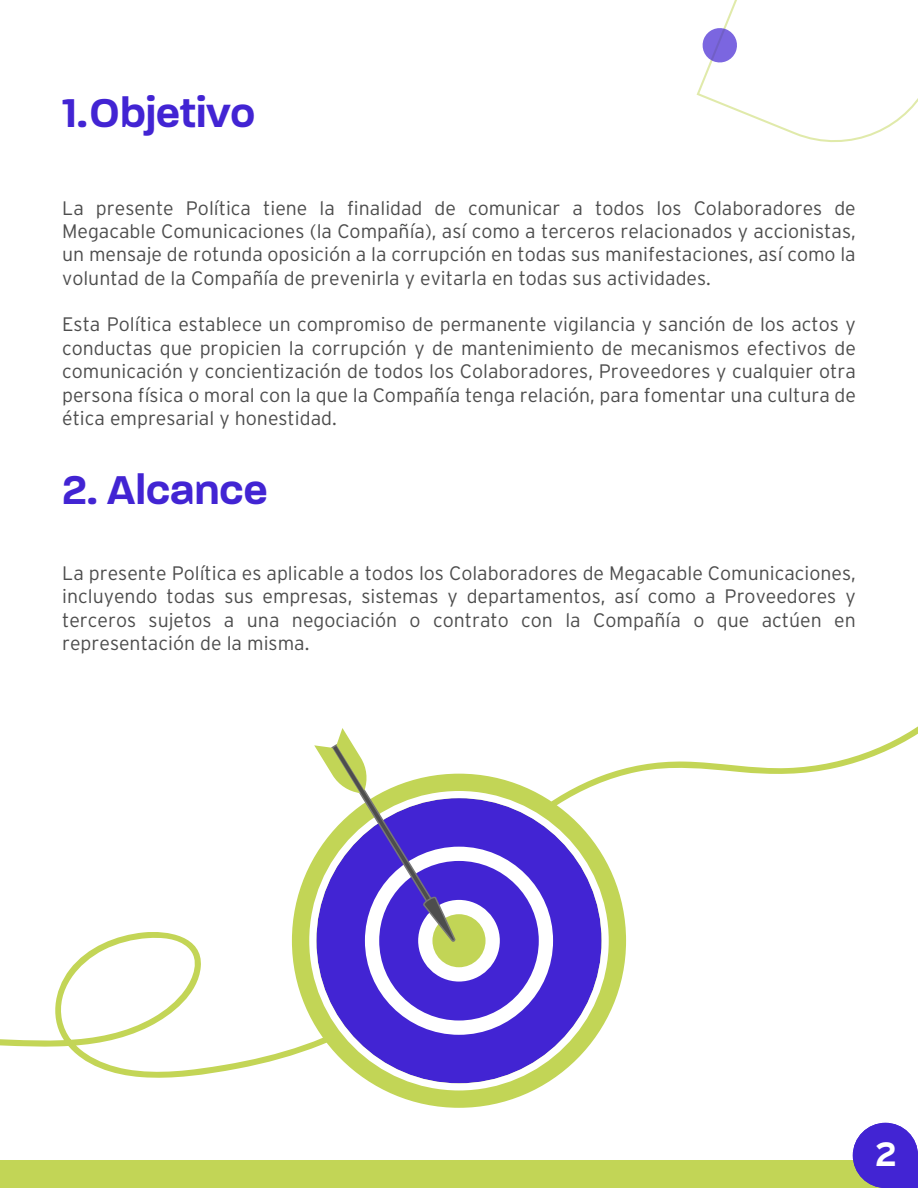
<style>
.page{position:relative;width:918px;height:1188px;background:#fff}
.page>*{position:absolute;margin:0;border:0;box-sizing:border-box;transform-origin:0 0}
.t1{font:600 43.5px "Paralucent";color:#4224d3}
.t2{font:700 33.6px "Interstate";color:#fff}
.t3{font:300 19.5px/23.4px "Interstate";color:#4d4d4d;text-align:justify}
</style>
<div class="page">
<svg style="left:0;top:726px;width:918px;height:433px"></svg>
<div style="left:0;top:1160px;width:918px;height:28px;background:#c2d556"></div>
<svg style="left:697px;top:0;width:221px;height:142px"></svg>
<svg style="left:853px;top:1123px;width:65px;height:65px;background:#5b43d1"></svg>
<div style="left:292px;top:774px;width:334px;height:334px;background:#c2d556;border-radius:50%"></div>
<svg style="left:309px;top:791px;width:300px;height:299px"></svg>
<svg style="left:314px;top:728px;width:239px;height:307px"></svg>
<h1 class="t1" style="left:62px;top:87px;width:194px">1.Objetivo</h1>
<p class="t3" style="left:62px;top:196px;width:795px">La presente Política tiene la finalidad de comunicar a todos los Colaboradores de Megacable Comunicaciones (la Compañía), así como a terceros relacionados y accionistas, un mensaje de rotunda oposición a la corrupción en todas sus manifestaciones, así como la voluntad de la Compañía de prevenirla y evitarla en todas sus actividades.</p>
<p class="t3" style="left:62px;top:313px;width:795px">Esta Política establece un compromiso de permanente vigilancia y sanción de los actos y conductas que propicien la corrupción y de mantenimiento de mecanismos efectivos de comunicación y concientización de todos los Colaboradores, Proveedores y cualquier otra persona física o moral con la que la Compañía tenga relación, para fomentar una cultura de ética empresarial y honestidad.</p>
<h1 class="t1" style="left:62px;top:464px;width:207px">2. Alcance</h1>
<p class="t3" style="left:62px;top:561px;width:795px">La presente Política es aplicable a todos los Colaboradores de Megacable Comunicaciones, incluyendo todas sus empresas, sistemas y departamentos, así como a Proveedores y terceros sujetos a una negociación o contrato con la Compañía o que actúen en representación de la misma.</p>
<h2 class="t2" style="left:874px;top:1136px;width:24px">2</h2>
</div>
